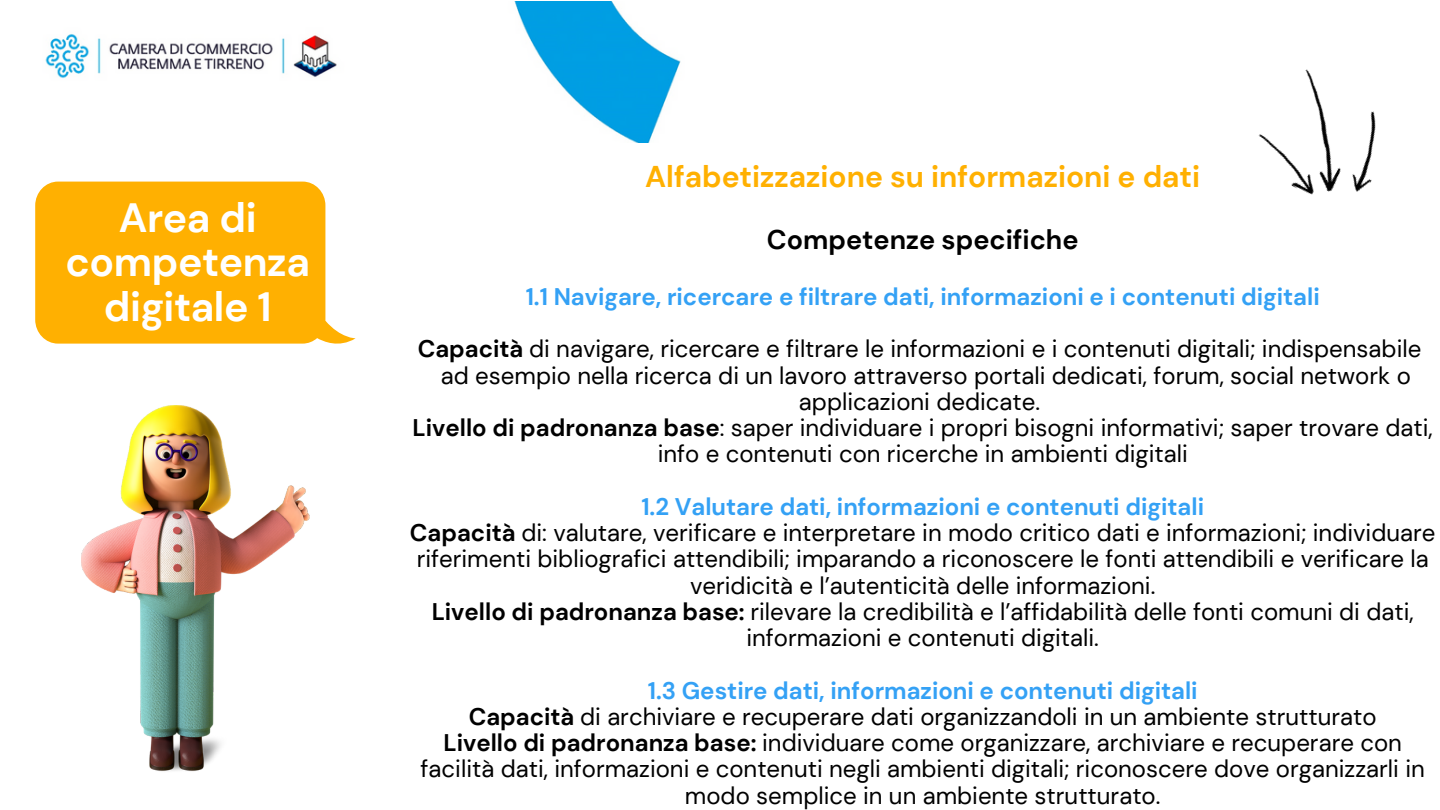
<style>
.page{position:relative;width:1440px;height:810px;background:#fff}
.page>*{position:absolute;margin:0;border:0;box-sizing:border-box;transform-origin:0 0}
.t1{font:700 40.9px/44.2px "DM Sans";letter-spacing:-.01em;color:#fff;text-align:center}
.t2{font:700 30px "DM Sans";color:#ffb001}
.t3{font:700 27px "DM Sans";color:#000}
.t4{font:24px/26.2px "DM Sans";color:#000;text-align:center}
.s1{font-weight:700;color:#34a1f5}
.s2{font-weight:700}
</style>
<div class="page">
<svg style="left:35px;top:182px;width:321px;height:162px;background:#ffb71a"></svg>
<img style="left:1258px;top:69px;width:118px;height:126px">
<img style="left:45px;top:1px;width:636px;height:141px">
<img style="left:81px;top:405px;width:228px;height:366px">
<h1 class="t1" style="left:66px;top:196px;width:246px">Area di competenza digitale 1</h1>
<p class="t2" style="left:645px;top:157px;width:556px">Alfabetizzazione su informazioni e dati</p>
<p class="t3" style="left:767px;top:223px;width:313px">Competenze specifiche</p>
<p class="t4" style="left:418px;top:270px;width:1005px;line-height:52.5px"><span class="s1">1.1 Navigare, ricercare e filtrare dati, informazioni e i contenuti digitali<br></span><span class="s2">Capacità</span> di navigare, ricercare e filtrare le informazioni e i contenuti digitali; indispensabile</p>
<p class="t4" style="left:413px;top:362px;width:1022px">ad esempio nella ricerca di un lavoro attraverso portali dedicati, forum, social network o applicazioni dedicate.<br><span class="s2">Livello di padronanza base</span>: saper individuare i propri bisogni informativi; saper trovare dati, info e contenuti con ricerche in ambienti digitali</p>
<p class="t4" style="left:410px;top:494px;width:1027px"><span class="s1">1.2 Valutare dati, informazioni e contenuti digitali<br></span><span class="s2">Capacità</span> di: valutare, verificare e interpretare in modo critico dati e informazioni; individuare riferimenti bibliografici attendibili; imparando a riconoscere le fonti attendibili e verificare la veridicità e l’autenticità delle informazioni.<br><span class="s2">Livello di padronanza base:</span> rilevare la credibilità e l’affidabilità delle fonti comuni di dati, informazioni e contenuti digitali.</p>
<p class="t4" style="left:421px;top:677px;width:1006px"><span class="s1">1.3 Gestire dati, informazioni e contenuti digitali<br></span><span class="s2">Capacità</span> di archiviare e recuperare dati organizzandoli in un ambiente strutturato<br><span class="s2">Livello di padronanza base:</span> individuare come organizzare, archiviare e recuperare con facilità dati, informazioni e contenuti negli ambienti digitali; riconoscere dove organizzarli in modo semplice in un ambiente strutturato.</p>
</div>
